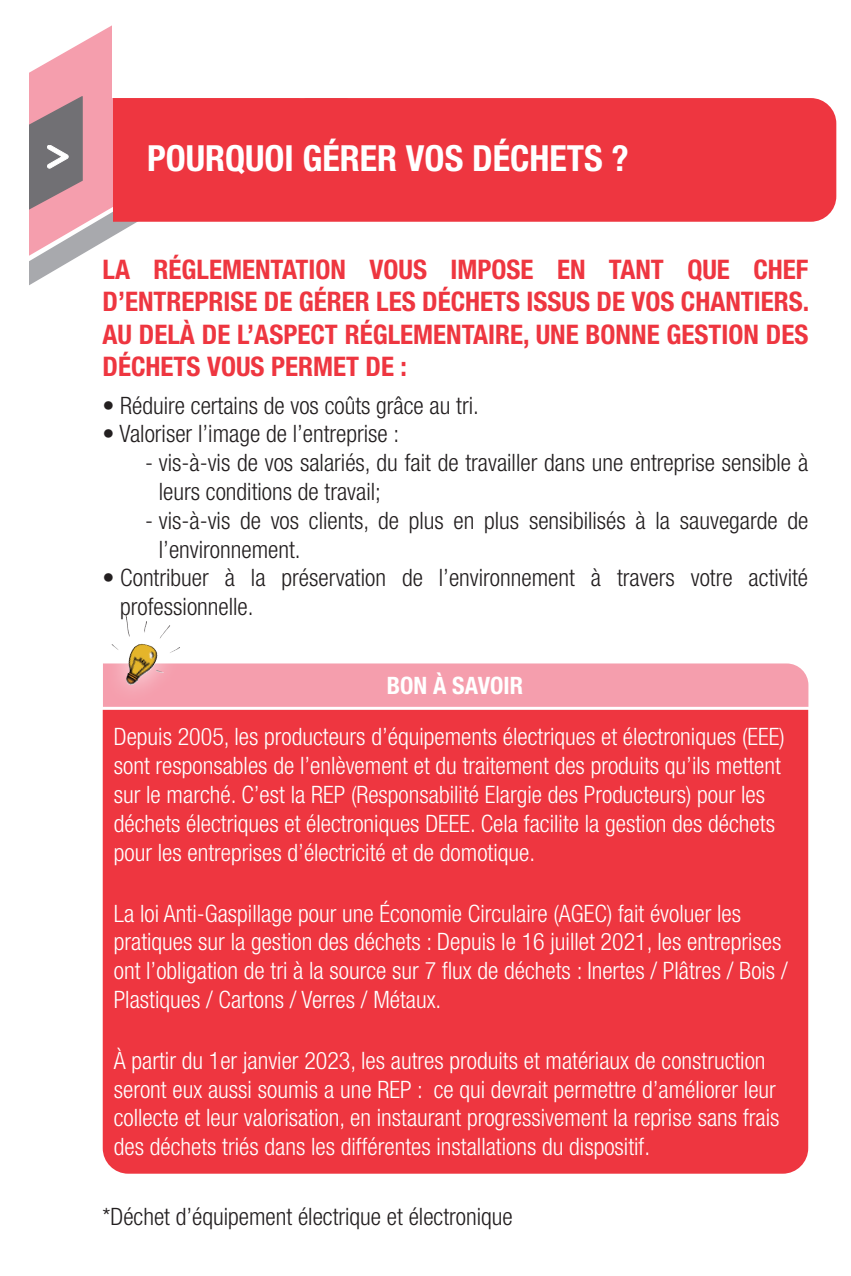
<style>
.page{position:relative;width:851px;height:1276px;background:#fff}
.page>*{position:absolute;margin:0;border:0;box-sizing:border-box;transform-origin:0 0}
.t1{font:700 condensed 36px "Helvetica Neue LT Std";color:#fff}
.t2{font:700 condensed 27px/32.4px "Helvetica Neue LT Std";color:#ee3640;text-align:justify}
.t3{font:300 condensed 24px/28.8px "Helvetica Neue LT Std";color:#fff}
.t4{font:300 condensed 24px/28.8px "Helvetica Neue LT Std";color:#231f20}
.t5{font:700 condensed 24px "Helvetica Neue LT Std";color:#fff}
</style>
<div class="page">
<svg style="left:29px;top:45px;width:108px;height:240px;fill:#f59ead"></svg>
<div style="left:113px;top:0;width:737px;height:98px;background:#fff"></div>
<svg style="left:29px;top:96px;width:54px;height:132px;background:#a4848c"></svg>
<div style="left:113px;top:98px;width:723px;height:124px;background:#ee3640"></div>
<div style="left:199px;top:663px;width:609px;height:44px;background:#f59ead"></div>
<div style="left:103px;top:710px;width:705px;height:463px;background:#ee3640"></div>
<div style="left:93px;top:597px;width:106px;height:110px;background:#fff;opacity:.75"></div>
<img style="left:125px;top:614px;width:21px;height:23px">
<p class="t1" style="left:147px;top:136px;width:483px">POURQUOI GÉRER VOS DÉCHETS ?</p>
<p class="t2" style="left:102px;top:252px;width:708px">LA RÉGLEMENTATION VOUS IMPOSE EN TANT QUE CHEF D’ENTREPRISE DE GÉRER LES DÉCHETS ISSUS DE VOS CHANTIERS.<br>AU DELÀ DE L’ASPECT RÉGLEMENTAIRE, UNE BONNE GESTION DES DÉCHETS VOUS PERMET DE :</p>
<p class="t4" style="left:102px;top:390px;width:378px">• Réduire certains de vos coûts grâce au tri.</p>
<p class="t4" style="left:102px;top:419px;width:298px">• Valoriser l’image de l’entreprise :</p>
<p class="t4" style="left:159px;top:448px;width:650px;text-indent:-14px">- vis-à-vis de vos salariés, du fait de travailler dans une entreprise sensible à leurs conditions de travail;</p>
<p class="t4" style="left:159px;top:506px;width:651px;text-indent:-14px">- vis-à-vis de vos clients, de plus en plus sensibilisés à la sauvegarde de l’environnement.</p>
<p class="t4" style="left:120px;top:563px;width:689px;text-indent:-18px">• Contribuer à la préservation de l’environnement à travers votre activité professionnelle.</p>
<p class="t5" style="left:387px;top:670px;width:138px">BON À SAVOIR</p>
<p class="t3" style="left:114px;top:722px;width:672px">Depuis 2005, les producteurs d’équipements électriques et électroniques (EEE) sont responsables de l’enlèvement et du traitement des produits qu’ils mettent sur le marché. C’est la REP (Responsabilité Elargie des Producteurs) pour les déchets électriques et électroniques DEEE. Cela facilite la gestion des déchets pour les entreprises d’électricité et de domotique.</p>
<p class="t3" style="left:114px;top:898px;width:675px">La loi Anti-Gaspillage pour une Économie Circulaire (AGEC) fait évoluer les pratiques sur la gestion des déchets : Depuis le 16 juillet 2021, les entreprises ont l’obligation de tri à la source sur 7 flux de déchets : Inertes / Plâtres / Bois / Plastiques / Cartons / Verres / Métaux.</p>
<p class="t3" style="left:114px;top:1045px;width:667px">À partir du 1er janvier 2023, les autres produits et matériaux de construction seront eux aussi soumis a une REP : ce qui devrait permettre d’améliorer leur collecte et leur valorisation, en instaurant progressivement la reprise sans frais des déchets triés dans les différentes installations du dispositif.</p>
<p class="t4" style="left:102px;top:1202px;width:411px">*Déchet d’équipement électrique et électronique</p>
</div>
